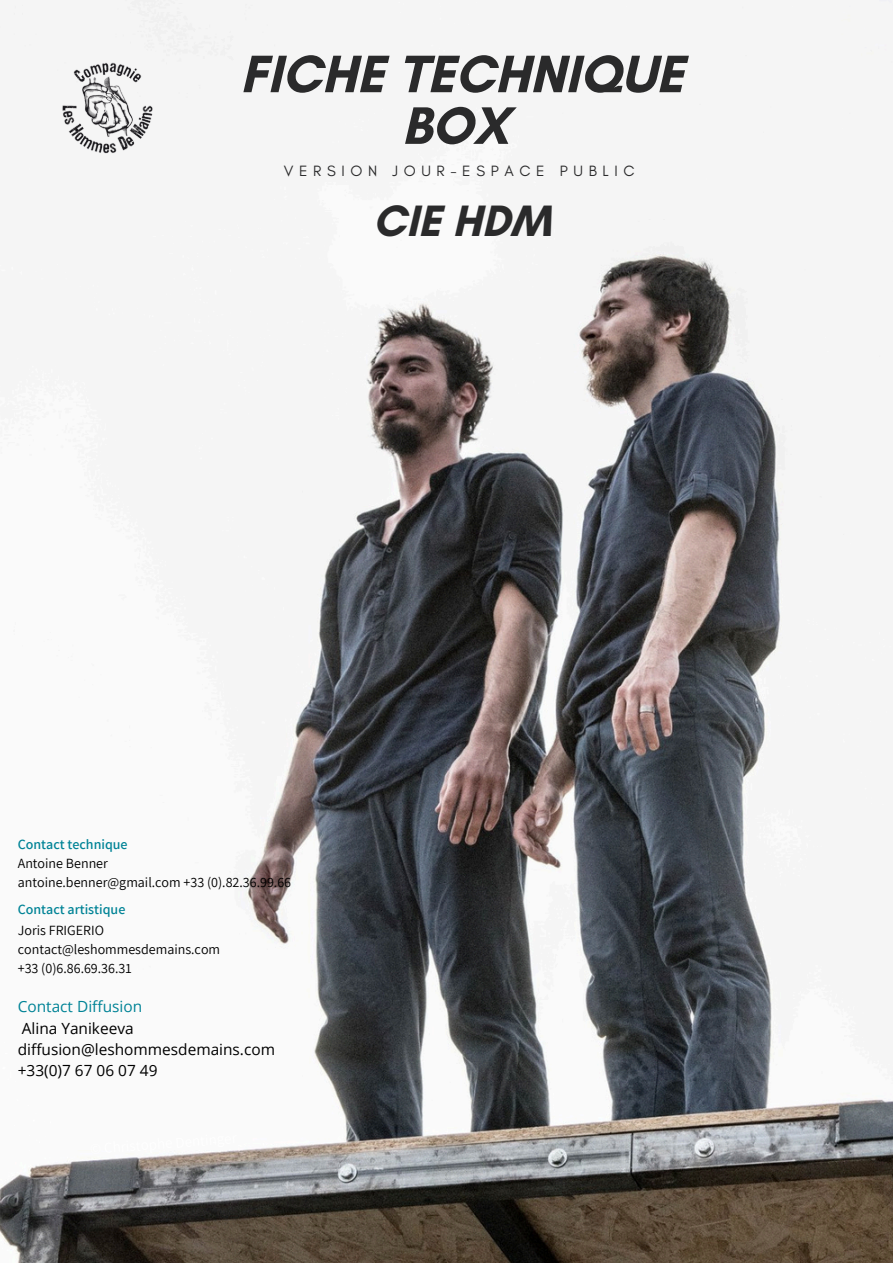
<style>
.page{position:relative;width:893px;height:1263px;background:#fff}
.page>*{position:absolute;margin:0;border:0;box-sizing:border-box;transform-origin:0 0}
.t1{font:700 53.7px/51.6px "Glacial Indifference";color:#2a2a2b;text-align:center}
.t2{font:700 44.7px "Glacial Indifference";color:#2a2a2b}
.t3{font:15.38px "Open Sans";color:#000}
.t4{font:15.38px "Open Sans";color:#008396}
.t5{font:15.23px "Glacial Indifference";letter-spacing:.37em;color:#2a2a2b}
.t6{font:14.02px "Assistant";color:#000}
.t7{font:600 14.02px "Assistant";color:#008396}
</style>
<div class="page">
<img style="left:0;top:0;width:893px;height:1263px">
<img style="left:57px;top:58px;width:100px;height:100px">
<h1 class="t1" style="left:240px;top:48px;width:445px">FICHE TECHNIQUE<br>BOX</h1>
<h1 class="t5" style="left:284px;top:162px;width:352px">VERSION JOUR-ESPACE PUBLIC</h1>
<h1 class="t2" style="left:373px;top:193px;width:179px">CIE HDM</h1>
<p class="t7" style="left:18px;top:834px;width:111px">Contact technique</p>
<p class="t6" style="left:18px;top:854px;width:92px">Antoine Benner</p>
<p class="t6" style="left:18px;top:873px;width:275px">antoine.benner@gmail.com +33 (0).82.36.99.66</p>
<p class="t7" style="left:18px;top:900px;width:109px">Contact artistique</p>
<p class="t6" style="left:18px;top:921px;width:88px">Joris FRIGERIO</p>
<p class="t6" style="left:18px;top:940px;width:204px">contact@leshommesdemains.com</p>
<p class="t6" style="left:18px;top:959px;width:115px">+33 (0)6.86.69.36.31</p>
<p class="t4" style="left:18px;top:996px;width:126px">Contact Diffusion</p>
<p class="t3" style="left:22px;top:1017px;width:113px">Alina Yanikeeva</p>
<p class="t3" style="left:18px;top:1038px;width:259px">diffusion@leshommesdemains.com</p>
<p class="t3" style="left:18px;top:1060px;width:141px">+33(0)7 67 06 07 49</p>
</div>
